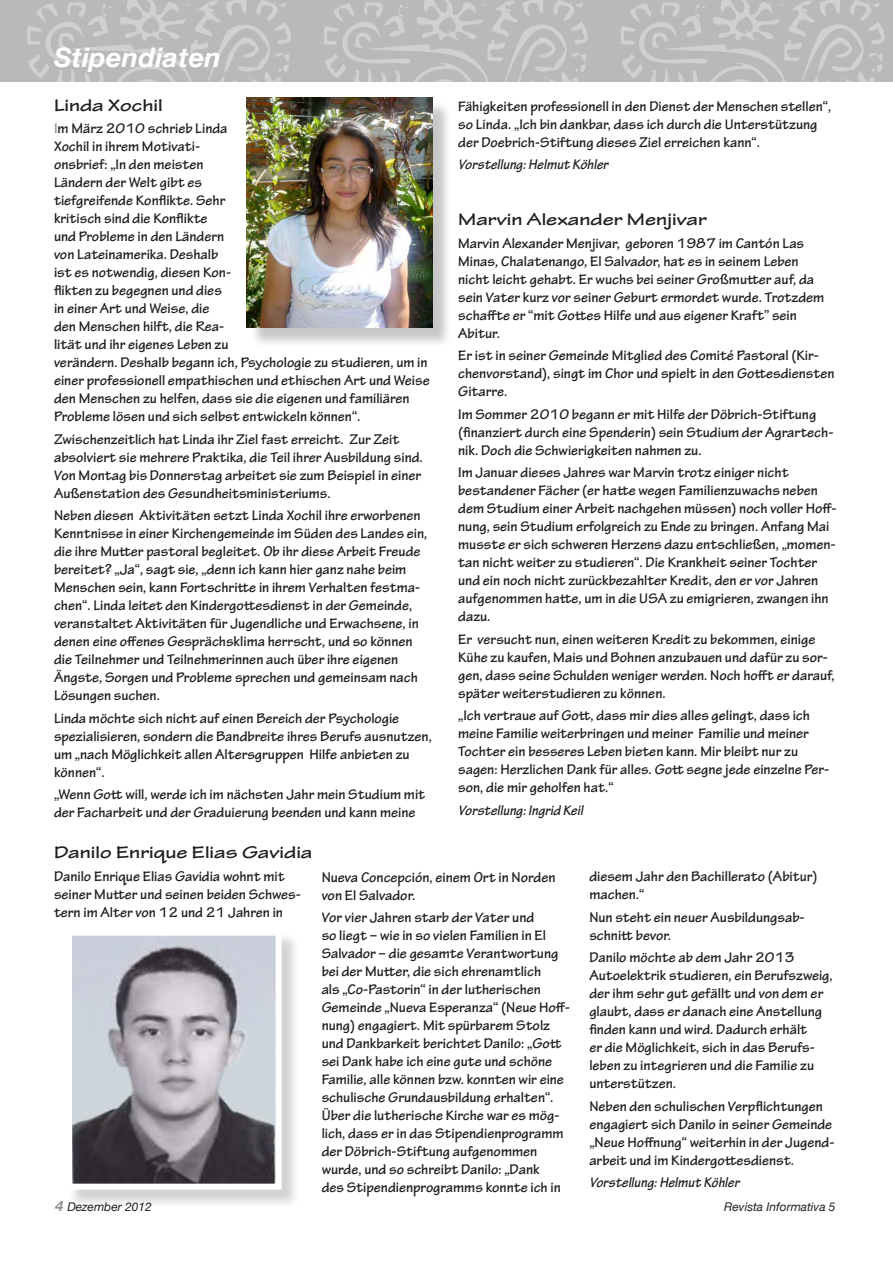
<style>
.page{position:relative;width:893px;height:1263px;background:#fff}
.page>*{position:absolute;margin:0;border:0;box-sizing:border-box;transform-origin:0 0}
.Heading_Sans_Ital_Wh{font:italic 700 27px "Helvetica Neue";letter-spacing:.01em;color:#fff}
.Stipendiaten_Heading{font:700 expanded 18px "Tekton Pro";color:#231f20}
.Stipendiaten_Body-Te{font:700 15px/18px "Tekton Pro";color:#231f20}
.Stipendiaten_Body-Te-2{font:italic 700 15px "Tekton Pro";color:#231f20}
.t1{font:italic 12px "Helvetica Neue";color:#231f20}
.s1{color:#919191}
.s2{font-weight:700;font-size:14.25px;color:#919191}
</style>
<div class="page">
<div style="left:68px;top:932px;width:232px;height:276px;background:#231f20;opacity:.2"></div>
<img style="left:73px;top:937px;width:202px;height:246px">
<div style="left:66px;top:930px;width:216px;height:260px;border:6px solid #fff"></div>
<div style="left:250px;top:101px;width:202px;height:247px;background:#231f20;opacity:.25"></div>
<img style="left:247px;top:98px;width:185px;height:230px">
<svg style="left:0;top:0;width:893px;height:81px;background:#bebebe"></svg>
<p class="Heading_Sans_Ital_Wh" style="left:54px;top:41px;width:168px">Stipendiaten</p>
<p class="Stipendiaten_Heading" style="left:54px;top:94px;width:110px">Linda Xochil</p>
<p class="Stipendiaten_Body-Te" style="left:54px;top:120px;width:377px"><span class="s1">I</span>m März 2010 schrieb Linda<br>Xochil in ihrem Motivati-<br>onsbrief: „In den meisten<br>Ländern der Welt gibt es<br>tiefgreifende Konflikte. Sehr<br>kritisch sind die Konflikte<br>und Probleme in den Ländern<br>von Lateinamerika. Deshalb<br>ist es notwendig, diesen Kon-<br>flikten zu begegnen und dies<br>in einer Art und Weise, die<br>den Menschen hilft, die Rea-<br>lität und ihr eigenes Leben zu<br>verändern. Deshalb begann ich, Psychologie zu studieren, um in einer professionell empathischen und ethischen Art und Weise den Menschen zu helfen, dass sie die eigenen und familiären Probleme lösen und sich selbst entwickeln können“.</p>
<p class="Stipendiaten_Body-Te" style="left:54px;top:430px;width:370px">Zwischenzeitlich hat Linda ihr Ziel fast erreicht. Zur Zeit absolviert sie mehrere Praktika, die Teil ihrer Ausbildung sind.<br>Von Montag bis Donnerstag arbeitet sie zum Beispiel in einer Außenstation des Gesundheitsministeriums.</p>
<p class="Stipendiaten_Body-Te" style="left:54px;top:507px;width:375px">Neben diesen Aktivitäten setzt Linda Xochil ihre erworbenen Kenntnisse in einer Kirchengemeinde im Süden des Landes ein, die ihre Mutter pastoral begleitet. Ob ihr diese Arbeit Freude bereitet? „Ja“, sagt sie, „denn ich kann hier ganz nahe beim Menschen sein, kann Fortschritte in ihrem Verhalten festma&shy;chen“. Linda leitet den Kindergottesdienst in der Gemeinde, veranstaltet Aktivitäten für Jugendliche und Erwachsene, in denen eine offenes Gesprächsklima herrscht, und so können die Teilnehmer und Teilnehmerinnen auch über ihre eigenen Ängste, Sorgen und Probleme sprechen und gemeinsam nach Lösungen suchen.</p>
<p class="Stipendiaten_Body-Te" style="left:54px;top:709px;width:379px">Linda möchte sich nicht auf einen Bereich der Psychologie spezialisieren, sondern die Bandbreite ihres Berufs ausnutzen, um „nach Möglichkeit allen Altersgruppen Hilfe anbieten zu können“.</p>
<p class="Stipendiaten_Body-Te" style="left:54px;top:786px;width:373px">„Wenn Gott will, werde ich im nächsten Jahr mein Studium mit der Facharbeit und der Graduierung beenden und kann meine</p>
<p class="Stipendiaten_Heading" style="left:54px;top:841px;width:260px">Danilo Enrique Elias Gavidia</p>
<p class="Stipendiaten_Body-Te" style="left:458px;top:97px;width:375px">Fähigkeiten professionell in den Dienst der Menschen stellen“, so Linda. „Ich bin dankbar, dass ich durch die Unterstützung der Doebrich-Stiftung dieses Ziel erreichen kann“.</p>
<p class="Stipendiaten_Body-Te-2" style="left:458px;top:156px;width:152px">Vorstellung: Helmut Köhler</p>
<p class="Stipendiaten_Heading" style="left:458px;top:209px;width:250px">Marvin Alexander Menjivar</p>
<p class="Stipendiaten_Body-Te" style="left:458px;top:234px;width:368px">Marvin Alexander Menjivar, geboren 1987 im Cantón Las Minas, Chalatenango, El Salvador, hat es in seinem Leben nicht leicht gehabt. Er wuchs bei seiner Großmutter auf, da sein Vater kurz vor seiner Geburt ermordet wurde. Trotzdem schaffte er “mit Gottes Hilfe und aus eigener Kraft” sein Abitur.</p>
<p class="Stipendiaten_Body-Te" style="left:458px;top:347px;width:378px">Er ist in seiner Gemeinde Mitglied des Comité Pastoral (Kir&shy;chenvorstand), singt im Chor und spielt in den Gottesdiensten<br>Gitarre.</p>
<p class="Stipendiaten_Body-Te" style="left:458px;top:405px;width:377px">Im Sommer 2010 begann er mit Hilfe der Döbrich-Stiftung (finanziert durch eine Spenderin) sein Studium der Agrartech&shy;nik. Doch die Schwierigkeiten nahmen zu.</p>
<p class="Stipendiaten_Body-Te" style="left:458px;top:464px;width:380px">Im Januar dieses Jahres war Marvin trotz einiger nicht bestandener Fächer (er hatte wegen Familienzuwachs neben dem Studium einer Arbeit nachgehen müssen) noch voller Hoff&shy;nung, sein Studium erfolgreich zu Ende zu bringen. Anfang Mai musste er sich schweren Herzens dazu entschließen, „momen&shy;tan nicht weiter zu studieren“. Die Krankheit seiner Tochter und ein noch nicht zurückbezahlter Kredit, den er vor Jahren aufgenommen hatte, um in die USA zu emigrieren, zwangen ihn dazu.</p>
<p class="Stipendiaten_Body-Te" style="left:458px;top:630px;width:378px">Er versucht nun, einen weiteren Kredit zu bekommen, einige Kühe zu kaufen, Mais und Bohnen anzubauen und dafür zu sor&shy;gen, dass seine Schulden weniger werden. Noch hofft er darauf, später weiterstudieren zu können.</p>
<p class="Stipendiaten_Body-Te" style="left:458px;top:707px;width:373px">„Ich vertraue auf Gott, dass mir dies alles gelingt, dass ich meine Familie weiterbringen und meiner Familie und meiner Tochter ein besseres Leben bieten kann. Mir bleibt nur zu sagen: Herzlichen Dank für alles. Gott segne jede einzelne Per&shy;son, die mir geholfen hat.“</p>
<p class="Stipendiaten_Body-Te-2" style="left:458px;top:801px;width:126px">Vorstellung: Ingrid Keil</p>
<p class="Stipendiaten_Body-Te" style="left:54px;top:868px;width:248px">Danilo Enrique Elias Gavidia wohnt mit seiner Mutter und seinen beiden Schwes&shy;tern im Alter von 12 und 21 Jahren in</p>
<p class="Stipendiaten_Body-Te" style="left:322px;top:868px;width:235px">Nueva Concepción, einem Ort in Norden von El Salvador.</p>
<p class="Stipendiaten_Body-Te" style="left:322px;top:909px;width:250px">Vor vier Jahren starb der Vater und<br>so liegt – wie in so vielen Familien in El Salvador – die gesamte Verantwortung bei der Mutter, die sich ehrenamtlich<br>als „Co-Pastorin“ in der lutherischen Gemeinde „Nueva Esperanza“ (Neue Hoff&shy;nung) engagiert. Mit spürbarem Stolz und Dankbarkeit berichtet Danilo: „Gott sei Dank habe ich eine gute und schöne Familie, alle können bzw. konnten wir eine schulische Grundausbildung erhalten“.<br>Über die lutherische Kirche war es mög&shy;lich, dass er in das Stipendienprogramm der Döbrich-Stiftung aufgenommen wurde, und so schreibt Danilo: „Dank<br>des Stipendienprogramms konnte ich in</p>
<p class="Stipendiaten_Body-Te" style="left:589px;top:868px;width:230px">diesem Jahr den Bachillerato (Abitur) machen.“</p>
<p class="Stipendiaten_Body-Te" style="left:589px;top:908px;width:217px">Nun steht ein neuer Ausbildungsab&shy;schnitt bevor.</p>
<p class="Stipendiaten_Body-Te" style="left:589px;top:949px;width:245px">Danilo möchte ab dem Jahr 2013<br>Autoelektrik studieren, ein Berufszweig, der ihm sehr gut gefällt und von dem er glaubt, dass er danach eine Anstellung finden kann und wird. Dadurch erhält<br>er die Möglichkeit, sich in das Berufs&shy;leben zu integrieren und die Familie zu unterstützen.</p>
<p class="Stipendiaten_Body-Te" style="left:589px;top:1097px;width:247px">Neben den schulischen Verpflichtungen engagiert sich Danilo in seiner Gemeinde „Neue Hoffnung“ weiterhin in der Jugend&shy;arbeit und im Kindergottesdienst.</p>
<p class="Stipendiaten_Body-Te-2" style="left:589px;top:1174px;width:152px">Vorstellung: Helmut Köhler</p>
<p class="t1" style="left:56px;top:1199px;width:98px"><span class="s2">4</span> Dezember 2012</p>
<p class="t1" style="left:724px;top:1199px;width:113px">Revista Informativa 5</p>
</div>
